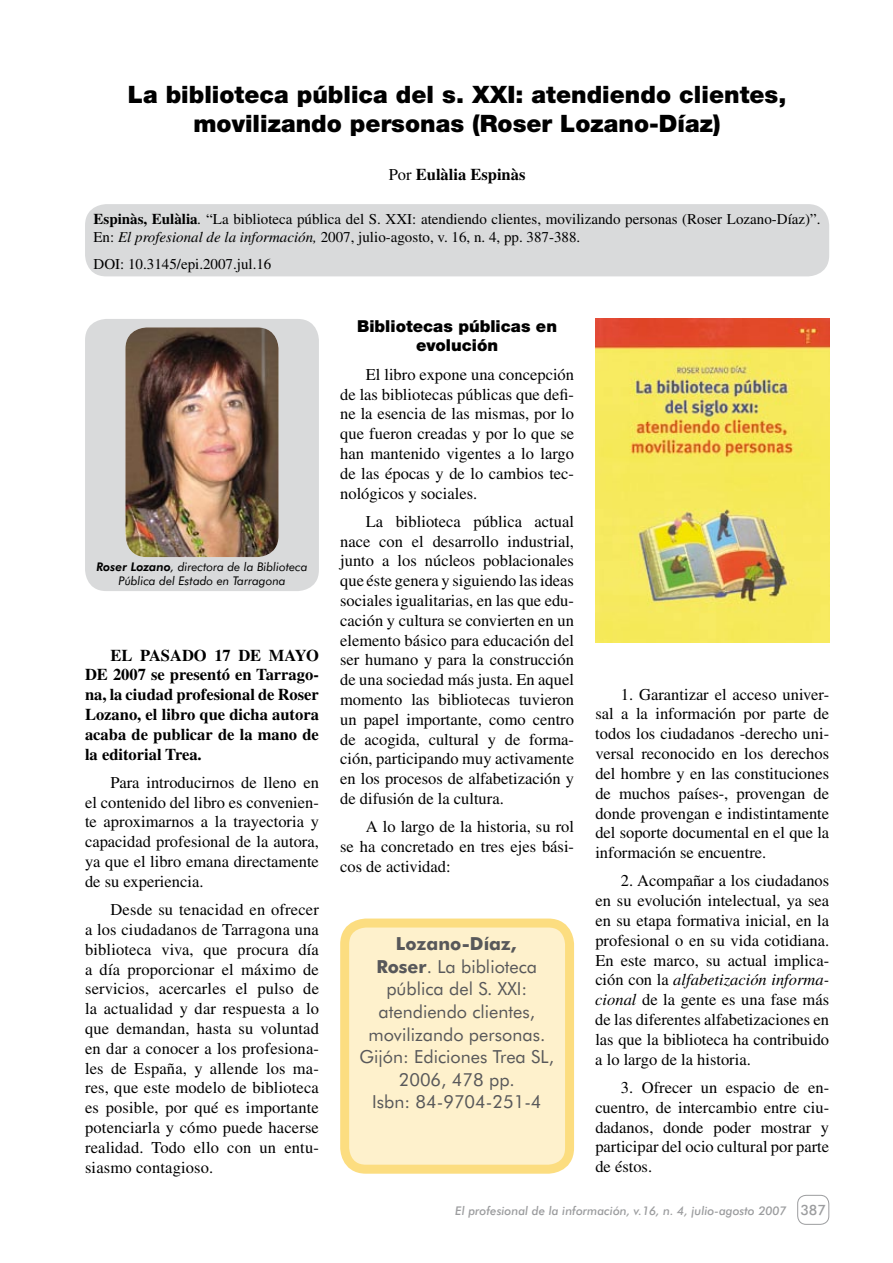
<style>
.page{position:relative;width:893px;height:1263px;background:#fff}
.page>*{position:absolute;margin:0;border:0;box-sizing:border-box;transform-origin:0 0}
.t1{font:900 24px/28.8px "Helvetica Neue";color:#000;text-align:center}
.t2{font:18px/22.5px "Futura BT";color:#58585a;text-align:center}
.t3{font:16.5px/19.8px "Times";color:#000;text-align:justify}
.t4{font:700 16.5px/19.8px "Times";color:#000}
.t5{font:900 16.5px/19.8px "Helvetica Neue";color:#000;text-align:center}
.t6{font:15px/18px "Times";color:#000}
.t7{font:500 14.25px "Futura BT";color:#9c9d9f}
.t8{font:italic 12px/14.4px "Futura BT";color:#000;text-align:center}
.t9{font:italic 500 12px "Futura BT";color:#9c9d9f}
.s1{font-weight:400}
.s2{font-weight:700}
.s3{font-style:italic}
.s4{font-weight:800}
</style>
<div class="page">
<div style="left:797px;top:1195px;width:32px;height:30px;border:1px solid #9c9d9f;border-radius:9px"></div>
<div style="left:85px;top:204px;width:744px;height:72px;background:#d9dadb;border-radius:21px"></div>
<img style="left:595px;top:319px;width:234px;height:324px">
<div style="left:85px;top:319px;width:234px;height:272px;background:#d9dadb;border-radius:21px"></div>
<img style="left:125px;top:327px;width:154px;height:230px;border-radius:21px">
<div style="left:345px;top:923px;width:225px;height:246px;background:#fef1cc;border-radius:21px"></div>
<div style="left:340px;top:918px;width:234px;height:256px;border:9px solid #fcdd80;border-radius:21px"></div>
<h1 class="t1" style="left:128px;top:80px;width:660px">La biblioteca pública del s. XXI: atendiendo clientes, movilizando personas (Roser Lozano-Díaz)</h1>
<p class="t4" style="left:389px;top:165px;width:138px"><span class="s1">Por</span> Eulàlia Espinàs</p>
<p class="t6" style="left:93px;top:210px;width:729px"><span class="s2">Espinàs, Eulàlia</span><span class="s3">.</span> “La biblioteca pública del S. XXI: atendiendo clientes, movilizando personas (Roser Lozano-Díaz)”.<br>En: <span class="s3">El profesional de la información,</span> 2007, julio-agosto, v. 16, n. 4, pp. 387-388.</p>
<p class="t6" style="left:94px;top:255px;width:179px">DOI: 10.3145/epi.2007.jul.16</p>
<p class="t8" style="left:96px;top:559px;width:213px"><span class="s4">Roser Lozano</span>, directora de la Biblioteca<br>Pública del Estado en Tarragona</p>
<p class="t4" style="left:85px;top:645px;width:235px;text-indent:26px">EL PASADO 17 DE MAYO<br>DE 2007 se presentó en Tarrago&shy;na, la ciudad profesional de Roser<br>Lozano, el libro que dicha autora acaba de publicar de la mano de la editorial Trea.</p>
<p class="t3" style="left:85px;top:772px;width:235px;text-indent:26px">Para introducirnos de lleno en el contenido del libro es convenien&shy;te aproximarnos a la trayectoria y capacidad profesional de la autora, ya que el libro emana directamente de su experiencia.</p>
<p class="t3" style="left:85px;top:900px;width:235px;text-indent:26px">Desde su tenacidad en ofrecer a los ciudadanos de Tarragona una biblioteca viva, que procura día a día proporcionar el máximo de servicios, acercarles el pulso de la actualidad y dar respuesta a lo que demandan, hasta su voluntad en dar a conocer a los profesiona&shy;les de España, y allende los ma&shy;res, que este modelo de biblioteca es posible, por qué es importante potenciarla y cómo puede hacerse realidad. Todo ello con un entu&shy;siasmo contagioso.</p>
<p class="t5" style="left:357px;top:316px;width:201px">Bibliotecas públicas en evolución</p>
<p class="t3" style="left:340px;top:364px;width:235px;text-indent:26px">El libro expone una concepción de las bibliotecas públicas que defi&shy;ne la esencia de las mismas, por lo que fueron creadas y por lo que se han mantenido vigentes a lo largo de las épocas y de lo cambios tec&shy;nológicos y sociales.</p>
<p class="t3" style="left:340px;top:511px;width:235px;text-indent:26px">La biblioteca pública actual nace con el desarrollo industrial, junto a los núcleos poblacionales que éste genera y siguiendo las ideas sociales igualitarias, en las que edu&shy;cación y cultura se convierten en un elemento básico para educación del ser humano y para la construcción de una sociedad más justa. En aquel momento las bibliotecas tuvieron un papel importante, como centro de acogida, cultural y de forma&shy;ción, participando muy activamente en los procesos de alfabetización y de difusión de la cultura.</p>
<p class="t3" style="left:340px;top:817px;width:235px;text-indent:26px">A lo largo de la historia, su rol se ha concretado en tres ejes bási&shy;cos de actividad:</p>
<p class="t2" style="left:359px;top:933px;width:196px"><span class="s2">Lozano-Díaz,<br>Roser</span>. La biblioteca pública del S. XXI: atendiendo clientes, movilizando personas.<br>Gijón: Ediciones Trea SL,<br>2006, 478 pp.<br>Isbn: 84-9704-251-4</p>
<p class="t3" style="left:595px;top:684px;width:235px;text-indent:26px">1. Garantizar el acceso univer&shy;sal a la información por parte de todos los ciudadanos -derecho uni&shy;versal reconocido en los derechos del hombre y en las constituciones de muchos países-, provengan de donde provengan e indistintamente del soporte documental en el que la información se encuentre.</p>
<p class="t3" style="left:595px;top:871px;width:235px;text-indent:26px">2. Acompañar a los ciudadanos en su evolución intelectual, ya sea en su etapa formativa inicial, en la profesional o en su vida cotidiana.<br>En este marco, su actual implica&shy;ción con la <span class="s3">alfabetización informa&shy;cional</span> de la gente es una fase más de las diferentes alfabetizaciones en las que la biblioteca ha contribuido a lo largo de la historia.</p>
<p class="t3" style="left:595px;top:1077px;width:235px;text-indent:25px">3. Ofrecer un espacio de en&shy;cuentro, de intercambio entre ciu&shy;dadanos, donde poder mostrar y participar del ocio cultural por parte de éstos.</p>
<p class="t9" style="left:455px;top:1203px;width:333px">El profesional de la información, v.16, n. 4, julio-agosto 2007</p>
<p class="t7" style="left:800px;top:1201px;width:27px">387</p>
</div>
